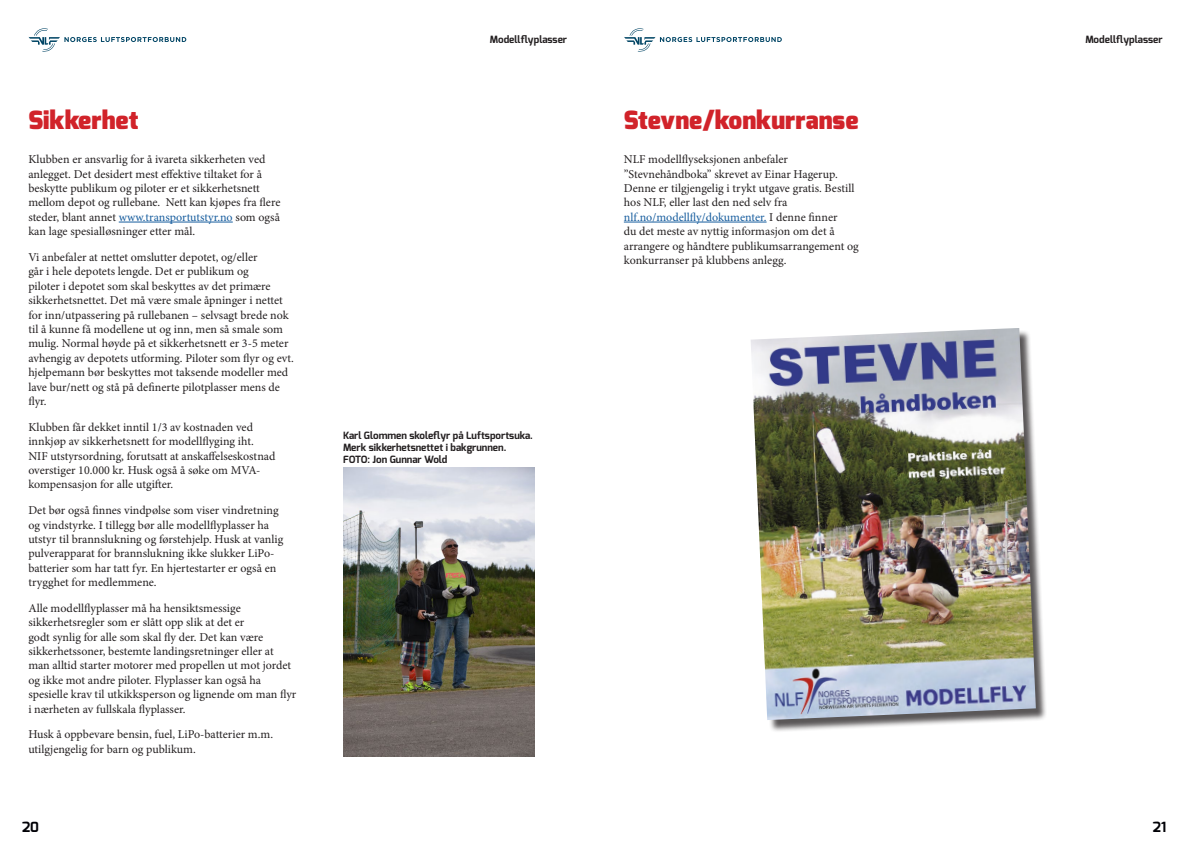
<style>
.page{position:relative;width:1191px;height:842px;background:#fff}
.page>*{position:absolute;margin:0;border:0;box-sizing:border-box;transform-origin:0 0}
.t1{font:900 25px "Exo";color:#d1232a}
.t2{font:700 14px "Exo";color:#010106}
.t3{font:12px/14.4px "Minion Pro";color:#231f20}
.t4{font:700 10px/12px "Exo";color:#231f20}
.s1{color:#175d9e}
</style>
<div class="page">
<svg style="left:28px;top:28px;width:158px;height:24px"></svg>
<svg style="left:624px;top:28px;width:158px;height:24px"></svg>
<hr style="left:119px;top:222px;width:114px;height:1px;background:#175d9e">
<hr style="left:624px;top:222px;width:142px;height:1px;background:#175d9e">
<img style="left:343px;top:468px;width:191px;height:289px">
<div style="left:752px;top:330px;width:295px;height:402px;background:#231f20;opacity:.75"></div>
<img style="left:751px;top:328px;width:284px;height:392px">
<h1 class="t1" style="left:28px;top:103px;width:111px">Sikkerhet</h1>
<p class="t3" style="left:28px;top:152px;width:254px">Klubben er ansvarlig for å ivareta sikkerheten ved anlegget. Det desidert mest effektive tiltaket for å beskytte publikum og piloter er et sikkerhetsnett mellom depot og rullebane. Nett kan kjøpes fra flere steder, blant annet <span class="s1">www.transportutstyr.no</span> som også kan lage spesialløsninger etter mål.</p>
<p class="t3" style="left:28px;top:250px;width:267px">Vi anbefaler at nettet omslutter depotet, og/eller<br>går i hele depotets lengde. Det er publikum og<br>piloter i depotet som skal beskyttes av det primære sikkerhetsnettet. Det må være smale åpninger i nettet for inn/utpassering på rullebanen – selvsagt brede nok til å kunne få modellene ut og inn, men så smale som mulig. Normal høyde på et sikkerhetsnett er 3-5 meter avhengig av depotets utforming. Piloter som flyr og evt. hjelpemann bør beskyttes mot taksende modeller med lave bur/nett og stå på definerte pilotplasser mens de flyr.</p>
<p class="t3" style="left:28px;top:420px;width:249px">Klubben får dekket inntil 1/3 av kostnaden ved innkjøp av sikkerhetsnett for modellflyging iht.<br>NIF utstyrsordning, forutsatt at anskaffelseskostnad overstiger 10.000 kr. Husk også å søke om MVA&shy;kompensasjon for alle utgifter.</p>
<p class="t3" style="left:28px;top:503px;width:256px">Det bør også finnes vindpølse som viser vindretning og vindstyrke. I tillegg bør alle modellflyplasser ha utstyr til brannslukning og førstehjelp. Husk at vanlig pulverapparat for brannslukning ikke slukker LiPo&shy;batterier som har tatt fyr. En hjertestarter er også en trygghet for medlemmene.</p>
<p class="t3" style="left:28px;top:601px;width:269px">Alle modellflyplasser må ha hensiktsmessige sikkerhetsregler som er slått opp slik at det er<br>godt synlig for alle som skal fly der. Det kan være sikkerhetssoner, bestemte landingsretninger eller at man alltid starter motorer med propellen ut mot jordet og ikke mot andre piloter. Flyplasser kan også ha spesielle krav til utkikksperson og lignende om man flyr i nærheten av fullskala flyplasser.</p>
<p class="t3" style="left:28px;top:727px;width:246px">Husk å oppbevare bensin, fuel, LiPo-batterier m.m. utilgjengelig for barn og publikum.</p>
<p class="t4" style="left:490px;top:33px;width:79px">Modellflyplasser</p>
<p class="t4" style="left:1085px;top:33px;width:79px">Modellflyplasser</p>
<h1 class="t1" style="left:624px;top:103px;width:236px">Stevne/konkurranse</h1>
<p class="t4" style="left:343px;top:429px;width:191px">Karl Glommen skoleflyr på Luftsportsuka.<br>Merk sikkerhetsnettet i bakgrunnen.<br>FOTO: Jon Gunnar Wold</p>
<p class="t3" style="left:624px;top:152px;width:236px">NLF modellflyseksjonen anbefaler ”Stevnehåndboka” skrevet av Einar Hagerup.<br>Denne er tilgjengelig i trykt utgave gratis. Bestill hos NLF, eller last den ned selv fra <span class="s1">nlf.no/modellfly/dokumenter.</span> I denne finner<br>du det meste av nyttig informasjon om det å arrangere og håndtere publikumsarrangement og konkurranser på klubbens anlegg.</p>
<p class="t2" style="left:22px;top:818px;width:19px">20</p>
<p class="t2" style="left:1153px;top:818px;width:15px">21</p>
</div>
